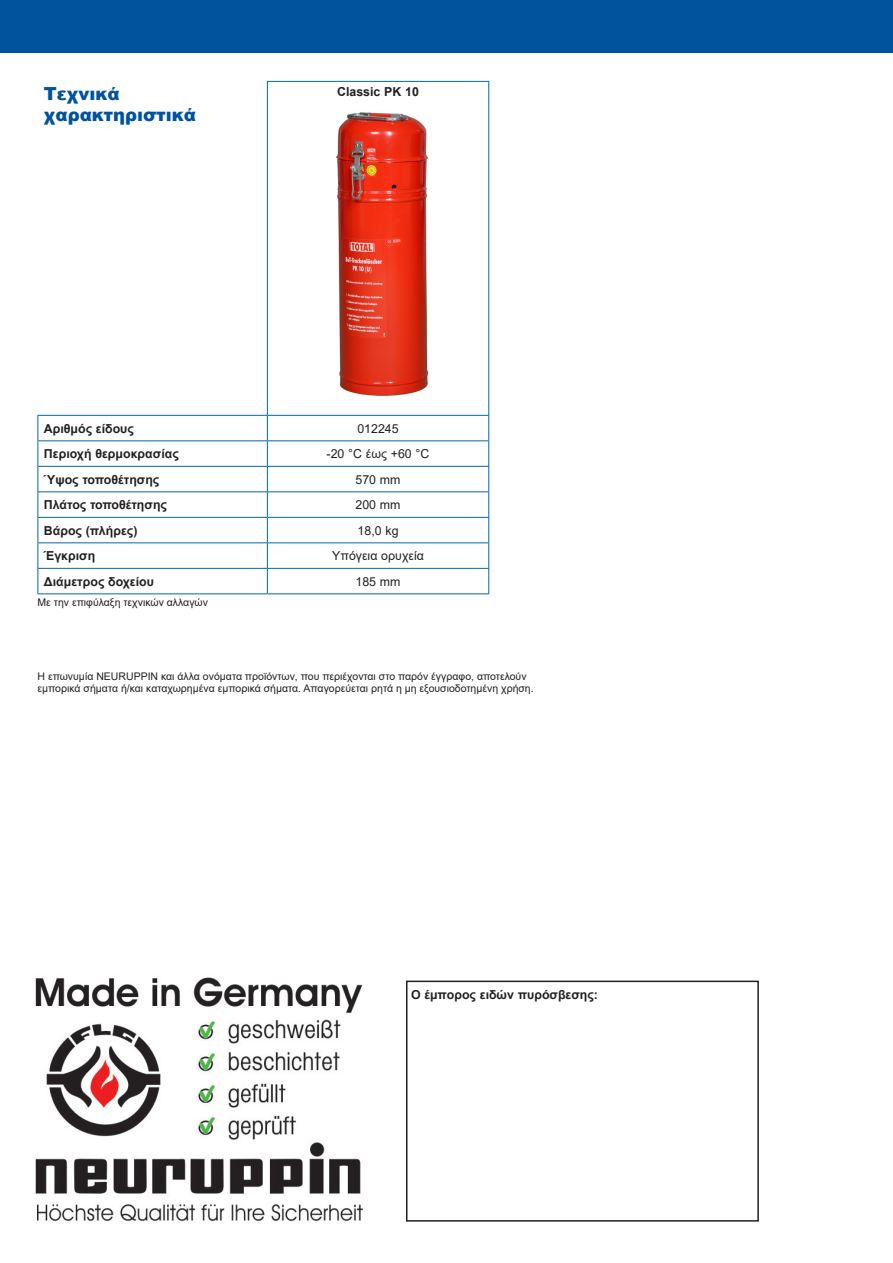
<style>
.page{position:relative;width:893px;height:1263px;background:#fff}
.page>*{position:absolute;margin:0;border:0;box-sizing:border-box;transform-origin:0 0}
._03_12_pt_Blue_Heade{font:900 18px/21px "Arial";color:#01539e}
._09_Tabbed_Copy{font:700 12.3px "Arial";color:#231f20}
._09_Tabbed_Copy-2{font:12.3px "Arial";color:#231f20}
._04_Bold_Subhead{font:700 12.3px "Arial";color:#231f20}
._06_Text_8_25{font:700 12.3px "Arial";color:#231f20}
._16_Note_7_pt__type{font:10.5px/12px "Arial";color:#231f20}
</style>
<div class="page">
<div style="left:0;top:0;width:893px;height:52px;background:#01539e"></div>
<hr style="left:267px;top:81px;width:222px;height:1px;background:#0068a9">
<hr style="left:267px;top:82px;width:1px;height:333px;background:#0068a9">
<hr style="left:488px;top:82px;width:1px;height:333px;background:#0068a9">
<hr style="left:38px;top:415px;width:229px;height:1px;background:#0068a9">
<hr style="left:267px;top:415px;width:222px;height:1px;background:#0068a9">
<hr style="left:38px;top:440px;width:229px;height:1px;background:#0068a9">
<hr style="left:267px;top:440px;width:222px;height:1px;background:#0068a9">
<hr style="left:38px;top:466px;width:229px;height:1px;background:#0068a9">
<hr style="left:267px;top:466px;width:222px;height:1px;background:#0068a9">
<hr style="left:38px;top:491px;width:229px;height:1px;background:#0068a9">
<hr style="left:267px;top:491px;width:222px;height:1px;background:#0068a9">
<hr style="left:38px;top:517px;width:229px;height:1px;background:#0068a9">
<hr style="left:267px;top:517px;width:222px;height:1px;background:#0068a9">
<hr style="left:38px;top:542px;width:229px;height:1px;background:#0068a9">
<hr style="left:267px;top:542px;width:222px;height:1px;background:#0068a9">
<hr style="left:38px;top:568px;width:229px;height:1px;background:#0068a9">
<svg style="left:38px;top:416px;width:1px;height:177px"></svg>
<hr style="left:267px;top:568px;width:222px;height:1px;background:#0068a9">
<svg style="left:267px;top:416px;width:1px;height:177px"></svg>
<svg style="left:488px;top:416px;width:1px;height:177px"></svg>
<hr style="left:38px;top:593px;width:229px;height:1px;background:#0068a9">
<hr style="left:267px;top:593px;width:222px;height:1px;background:#0068a9">
<img style="left:336px;top:112px;width:93px;height:285px">
<div style="left:406px;top:980px;width:353px;height:241px;border:2px solid #231f20"></div>
<img style="left:35px;top:977px;width:328px;height:245px">
<p class="_03_12_pt_Blue_Heade" style="left:44px;top:83px;width:154px">Τεχνικά χαρακτηριστικά</p>
<p class="_06_Text_8_25" style="left:337px;top:83px;width:83px">Classic PK 10</p>
<p class="_09_Tabbed_Copy" style="left:44px;top:420px;width:92px">Αριθμός είδους</p>
<p class="_09_Tabbed_Copy-2" style="left:357px;top:420px;width:43px">012245</p>
<p class="_09_Tabbed_Copy" style="left:44px;top:445px;width:136px">Περιοχή θερμοκρασίας</p>
<p class="_09_Tabbed_Copy-2" style="left:327px;top:445px;width:104px">-20 °C έως +60 °C</p>
<p class="_09_Tabbed_Copy" style="left:44px;top:471px;width:117px">Ύψος τοποθέτησης</p>
<p class="_09_Tabbed_Copy-2" style="left:356px;top:471px;width:47px">570 mm</p>
<p class="_09_Tabbed_Copy" style="left:44px;top:496px;width:125px">Πλάτος τοποθέτησης</p>
<p class="_09_Tabbed_Copy-2" style="left:356px;top:496px;width:47px">200 mm</p>
<p class="_09_Tabbed_Copy" style="left:44px;top:522px;width:95px">Βάρος (πλήρες)</p>
<p class="_09_Tabbed_Copy-2" style="left:358px;top:522px;width:42px">18,0 kg</p>
<p class="_09_Tabbed_Copy" style="left:44px;top:547px;width:53px">Έγκριση</p>
<p class="_09_Tabbed_Copy-2" style="left:332px;top:547px;width:93px">Υπόγεια ορυχεία</p>
<p class="_09_Tabbed_Copy" style="left:44px;top:573px;width:112px">Διάμετρος δοχείου</p>
<p class="_09_Tabbed_Copy-2" style="left:356px;top:573px;width:47px">185 mm</p>
<p class="_16_Note_7_pt__type" style="left:38px;top:596px;width:172px">Με την επιφύλαξη τεχνικών αλλαγών</p>
<p class="_16_Note_7_pt__type" style="left:38px;top:670px;width:498px">Η επωνυμία NEURUPPIN και άλλα ονόματα προϊόντων, που περιέχονται στο παρόν έγγραφο, αποτελούν εμπορικά σήματα ή/και καταχωρημένα εμπορικά σήματα. Απαγορεύεται ρητά η μη εξουσιοδοτημένη χρήση.</p>
<p class="_04_Bold_Subhead" style="left:411px;top:986px;width:188px">Ο έμπορος ειδών πυρόσβεσης:</p>
</div>
